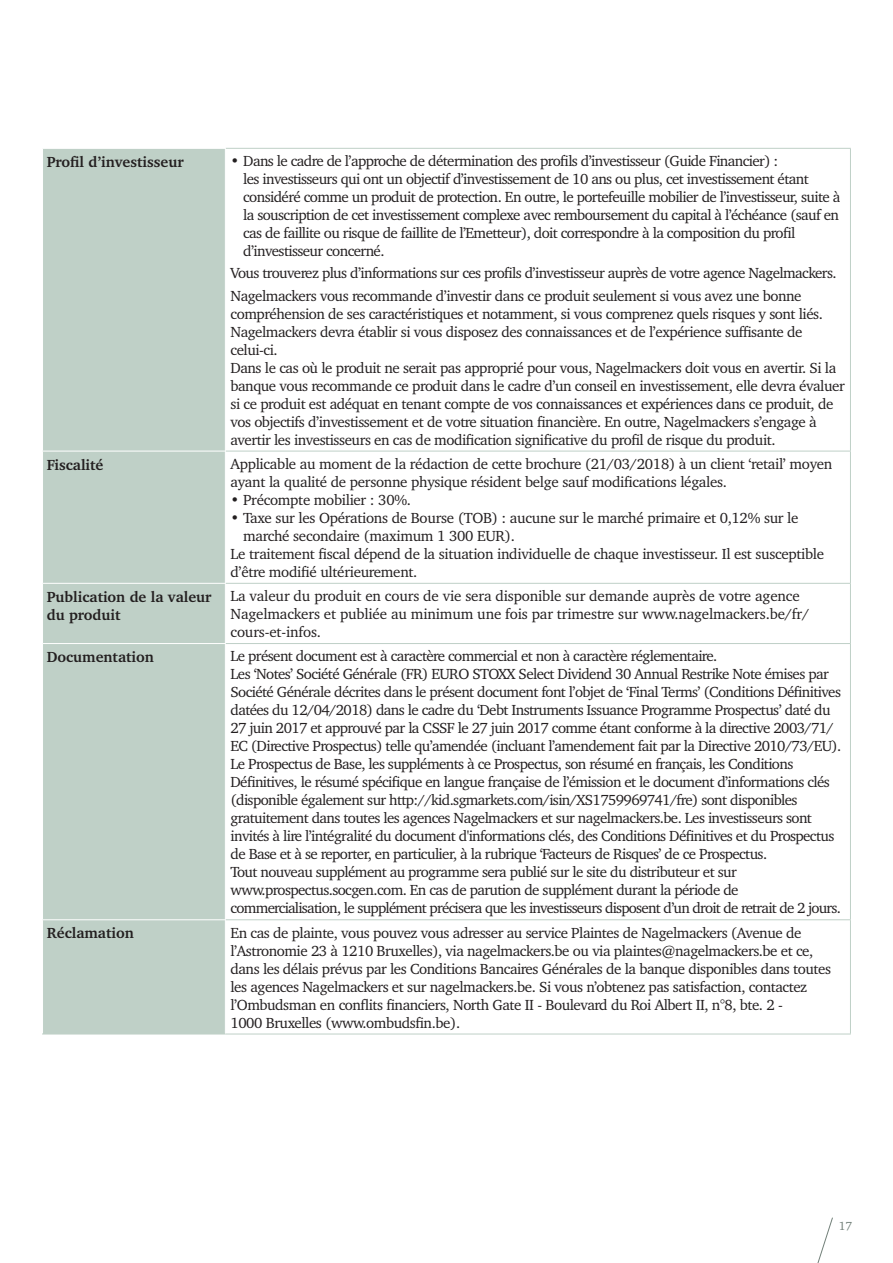
<style>
.page{position:relative;width:893px;height:1263px;background:#fff}
.page>*{position:absolute;margin:0;border:0;box-sizing:border-box;transform-origin:0 0}
.t1{font:15px/18px "Charter IT Cby BT";letter-spacing:-.04em;color:#231f20}
.t2{font:15px/18px "Charter IT Cby BT";letter-spacing:-.02em;color:#231f20}
.t3{font:15px/18px "Charter IT Cby BT";letter-spacing:-.01em;color:#231f20}
.t4{font:700 15px/18px "Charter IT Cby BT";color:#231f20}
.t5{font:12px "Charter IT Cby BT";color:#728079}
</style>
<div class="page">
<div style="left:43px;top:149px;width:182px;height:885px;background:#bfd0c7"></div>
<hr style="left:850px;top:149px;width:1px;height:302px;background:#bfd0c7">
<hr style="left:850px;top:451px;width:1px;height:132px;background:#bfd0c7">
<hr style="left:850px;top:584px;width:1px;height:59px;background:#bfd0c7">
<hr style="left:850px;top:644px;width:1px;height:275px;background:#bfd0c7">
<hr style="left:850px;top:920px;width:1px;height:114px;background:#bfd0c7">
<hr style="left:226px;top:148px;width:625px;height:1px;background:#bfd0c7">
<hr style="left:226px;top:451px;width:625px;height:1px;background:#bfd0c7">
<hr style="left:226px;top:583px;width:625px;height:1px;background:#bfd0c7">
<hr style="left:226px;top:643px;width:625px;height:1px;background:#bfd0c7">
<hr style="left:226px;top:919px;width:625px;height:1px;background:#bfd0c7">
<hr style="left:225px;top:1034px;width:626px;height:1px;background:#bfd0c7">
<hr style="left:42px;top:451px;width:184px;height:1px;background:#fff">
<hr style="left:42px;top:583px;width:184px;height:1px;background:#fff">
<hr style="left:42px;top:643px;width:184px;height:1px;background:#fff">
<hr style="left:42px;top:1034px;width:183px;height:1px;background:#bfd0c7">
<hr style="left:42px;top:919px;width:184px;height:1px;background:#fff">
<svg style="left:817px;top:1217px;width:16px;height:46px"></svg>
<p class="t4" style="left:47px;top:152px;width:138px">Profil d’investisseur</p>
<p class="t1" style="left:243px;top:152px;width:599px;text-indent:-13px">• Dans le cadre de l’approche de détermination des profils d’investisseur (Guide Financier) :<br>les investisseurs qui ont un objectif d’investissement de 10 ans ou plus, cet investissement étant considéré comme un produit de protection. En outre, le portefeuille mobilier de l’investisseur, suite à la souscription de cet investissement complexe avec remboursement du capital à l’échéance (sauf en cas de faillite ou risque de faillite de l’Emetteur), doit correspondre à la composition du profil d’investisseur concerné.</p>
<p class="t1" style="left:230px;top:262px;width:608px;line-height:22.2px">Vous trouverez plus d’informations sur ces profils d’investisseur auprès de votre agence Nagelmackers.<br>Nagelmackers vous recommande d’investir dans ce produit seulement si vous avez une bonne</p>
<p class="t1" style="left:230px;top:304px;width:616px">compréhension de ses caractéristiques et notamment, si vous comprenez quels risques y sont liés.<br>Nagelmackers devra établir si vous disposez des connaissances et de l’expérience suffisante de celui-ci.<br>Dans le cas où le produit ne serait pas approprié pour vous, Nagelmackers doit vous en avertir. Si la banque vous recommande ce produit dans le cadre d’un conseil en investissement, elle devra évaluer si ce produit est adéquat en tenant compte de vos connaissances et expériences dans ce produit, de vos objectifs d’investissement et de votre situation financière. En outre, Nagelmackers s’engage à avertir les investisseurs en cas de modification significative du profil de risque du produit.</p>
<p class="t4" style="left:47px;top:455px;width:58px">Fiscalité</p>
<p class="t2" style="left:230px;top:454px;width:603px">Applicable au moment de la rédaction de cette brochure (21/03/2018) à un client ‘retail’ moyen ayant la qualité de personne physique résident belge sauf modifications légales.</p>
<p class="t2" style="left:230px;top:490px;width:182px">• Précompte mobilier : 30%.</p>
<p class="t2" style="left:230px;top:508px;width:570px">• Taxe sur les Opérations de Bourse (TOB) : aucune sur le marché primaire et 0,12% sur le</p>
<p class="t2" style="left:243px;top:526px;width:273px">marché secondaire (maximum 1 300 EUR).</p>
<p class="t2" style="left:230px;top:544px;width:595px">Le traitement fiscal dépend de la situation individuelle de chaque investisseur. Il est susceptible</p>
<p class="t2" style="left:230px;top:562px;width:188px">d’être modifié ultérieurement.</p>
<p class="t4" style="left:47px;top:587px;width:166px">Publication de la valeur du produit</p>
<p class="t3" style="left:230px;top:587px;width:580px">La valeur du produit en cours de vie sera disponible sur demande auprès de votre agence<br>Nagelmackers et publiée au minimum une fois par trimestre sur www.nagelmackers.be/fr/ cours-et-infos.</p>
<p class="t4" style="left:47px;top:647px;width:109px">Documentation</p>
<p class="t1" style="left:230px;top:647px;width:612px">Le présent document est à caractère commercial et non à caractère réglementaire.<br>Les ‘Notes’ Société Générale (FR) EURO STOXX Select Dividend 30 Annual Restrike Note émises par Société Générale décrites dans le présent document font l’objet de ‘Final Terms’ (Conditions Définitives datées du 12/04/2018) dans le cadre du ‘Debt Instruments Issuance Programme Prospectus’ daté du 27 juin 2017 et approuvé par la CSSF le 27 juin 2017 comme étant conforme à la directive 2003/71/ EC (Directive Prospectus) telle qu’amendée (incluant l’amendement fait par la Directive 2010/73/EU).<br>Le Prospectus de Base, les suppléments à ce Prospectus, son résumé en français, les Conditions Définitives, le résumé spécifique en langue française de l’émission et le document d’informations clés (disponible également sur http://kid.sgmarkets.com/isin/XS1759969741/fre) sont disponibles gratuitement dans toutes les agences Nagelmackers et sur nagelmackers.be. Les investisseurs sont invités à lire l’intégralité du document d'informations clés, des Conditions Définitives et du Prospectus de Base et à se reporter, en particulier, à la rubrique ‘Facteurs de Risques’ de ce Prospectus.<br>Tout nouveau supplément au programme sera publié sur le site du distributeur et sur www.prospectus.socgen.com. En cas de parution de supplément durant la période de commercialisation, le supplément précisera que les investisseurs disposent d’un droit de retrait de 2 jours.</p>
<p class="t4" style="left:47px;top:924px;width:89px">Réclamation</p>
<p class="t1" style="left:230px;top:923px;width:602px">En cas de plainte, vous pouvez vous adresser au service Plaintes de Nagelmackers (Avenue de l’Astronomie 23 à 1210 Bruxelles), via nagelmackers.be ou via plaintes@nagelmackers.be et ce, dans les délais prévus par les Conditions Bancaires Générales de la banque disponibles dans toutes les agences Nagelmackers et sur nagelmackers.be. Si vous n’obtenez pas satisfaction, contactez l’Ombudsman en conflits financiers, North Gate II - Boulevard du Roi Albert II, n°8, bte. 2 -<br>1000 Bruxelles (www.ombudsfin.be).</p>
<p class="t5" style="left:839px;top:1218px;width:15px">17</p>
</div>
